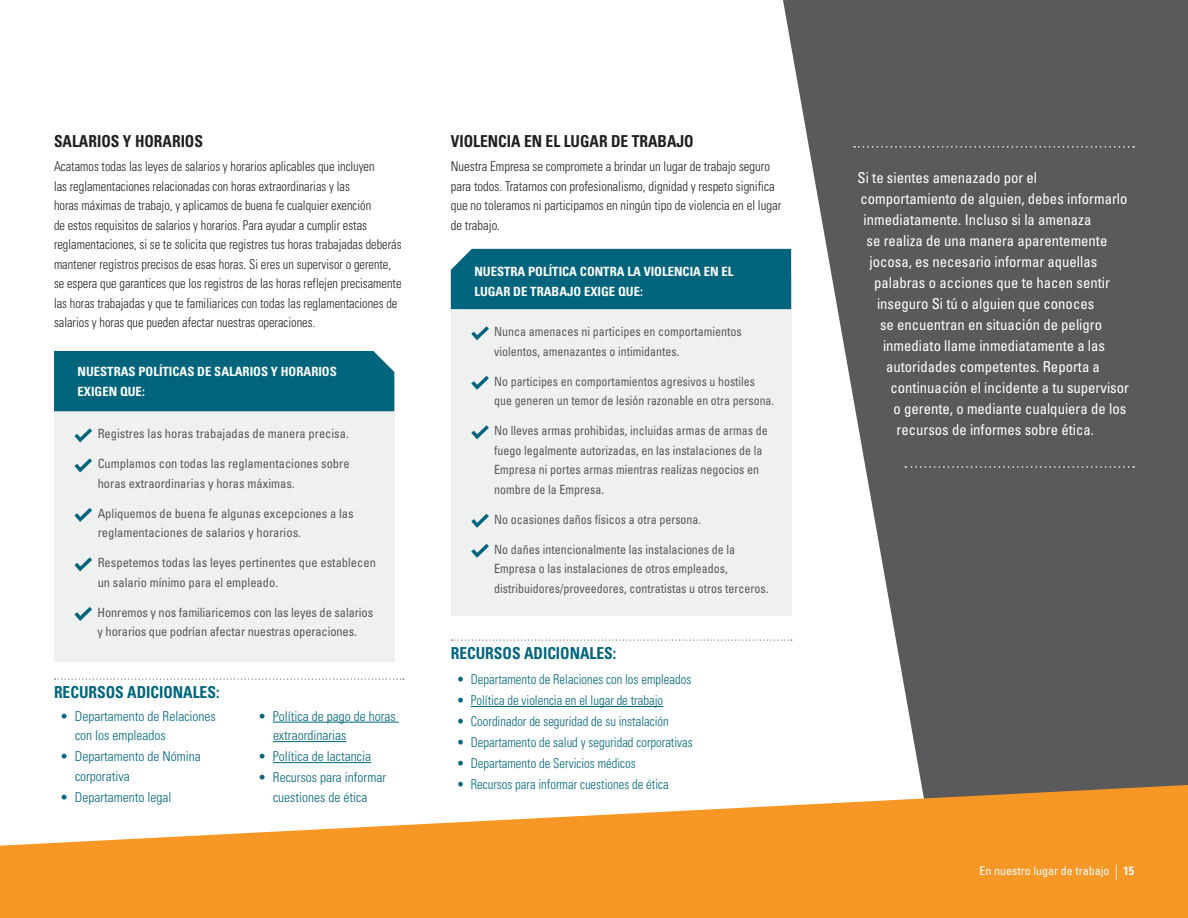
<style>
.page{position:relative;width:1188px;height:918px;background:#fff}
.page>*{position:absolute;margin:0;border:0;box-sizing:border-box;transform-origin:0 0}
.t1{font:700 condensed 16.5px "Univers LT Std";color:#231f20;scale:.94 1}
.Additional_Res_Head{font:700 condensed 16.5px "Univers LT Std";color:#00657c;scale:.94 1}
.t2{font:condensed 15px "Univers LT Std";color:#fff}
.t3{font:300 condensed 13.5px/19.5px "Univers LT Std";color:#231f20;scale:.92 1}
.t4{font:300 condensed 13.5px "Univers LT Std";color:#00657c;scale:.94 1}
.t5{font:300 condensed 13.5px/19.5px "Univers LT Std";color:#231f20;scale:.94 1}
.t6{font:300 condensed 13.5px/19.5px "Univers LT Std";color:#00657c}
.policies_bullet{font:condensed 12.75px/19.5px "Univers LT Std";color:#57585a;scale:.94 1}
.policies_bullet-2{font:condensed 12.75px/19.5px "Univers LT Std";color:#57585a}
.t7{font:700 condensed 12.75px/19.5px "Univers LT Std";color:#fff}
.policies_bullet-3{font:condensed 12.75px/19.5px "Univers LT Std";color:#57585a;scale:.93 1}
.t8{font:condensed 12px "Univers LT Std";color:#fff}
.s1{font-weight:300;font-size:15px}
.s2{font-weight:700}
</style>
<div class="page">
<svg style="left:783px;top:0;width:405px;height:785px;fill:#5a5a5d"></svg>
<div style="left:451px;top:276px;width:340px;height:340px;background:#eff1f0"></div>
<div style="left:451px;top:249px;width:340px;height:60px;background:#00657c"></div>
<svg style="left:471px;top:326px;width:18px;height:15px"></svg>
<svg style="left:471px;top:375px;width:18px;height:15px"></svg>
<svg style="left:471px;top:425px;width:18px;height:15px"></svg>
<svg style="left:471px;top:513px;width:18px;height:15px"></svg>
<svg style="left:471px;top:543px;width:18px;height:15px"></svg>
<div style="left:54px;top:378px;width:340px;height:284px;background:#eff1f0"></div>
<div style="left:54px;top:351px;width:340px;height:60px;background:#00657c"></div>
<svg style="left:74px;top:428px;width:18px;height:15px"></svg>
<svg style="left:74px;top:458px;width:18px;height:15px"></svg>
<svg style="left:74px;top:508px;width:18px;height:14px"></svg>
<svg style="left:74px;top:557px;width:18px;height:15px"></svg>
<svg style="left:74px;top:607px;width:18px;height:14px"></svg>
<svg style="left:854px;top:146px;width:280px;height:2px"></svg>
<svg style="left:451px;top:640px;width:341px;height:1px"></svg>
<hr style="left:471px;top:706px;width:192px;height:1px;background:#00657c">
<svg style="left:55px;top:679px;width:349px;height:1px"></svg>
<svg style="left:0;top:785px;width:1188px;height:133px;fill:#f79725"></svg>
<svg style="left:905px;top:466px;width:229px;height:2px"></svg>
<hr style="left:273px;top:722px;width:126px;height:1px;background:#00657c">
<hr style="left:273px;top:741px;width:73px;height:1px;background:#00657c">
<hr style="left:273px;top:762px;width:98px;height:1px;background:#00657c">
<h2 class="t1" style="left:54px;top:131px;width:160px">SALARIOS Y HORARIOS</h2>
<p class="t3" style="left:54px;top:157px;width:379px">Acatamos todas las leyes de salarios y horarios aplicables que incluyen<br>las reglamentaciones relacionadas con horas extraordinarias y las<br>horas máximas de trabajo, y aplicamos de buena fe cualquier exención<br>de estos requisitos de salarios y horarios. Para ayudar a cumplir estas reglamentaciones, si se te solicita que registres tus horas trabajadas deberás mantener registros precisos de esas horas. Si eres un supervisor o gerente, se espera que garantices que los registros de las horas reflejen precisamente las horas trabajadas y que te familiarices con todas las reglamentaciones de salarios y horas que pueden afectar nuestras operaciones.</p>
<p class="t7" style="left:78px;top:362px;width:261px">NUESTRAS POLÍTICAS DE SALARIOS Y HORARIOS<br>EXIGEN QUE:</p>
<p class="policies_bullet-2" style="left:98px;top:424px;width:253px">Registres las horas trabajadas de manera precisa.</p>
<p class="policies_bullet-2" style="left:98px;top:454px;width:253px">Cumplamos con todas las reglamentaciones sobre horas extraordinarias y horas máximas.</p>
<p class="policies_bullet-2" style="left:98px;top:503px;width:258px">Apliquemos de buena fe algunas excepciones a las reglamentaciones de salarios y horarios.</p>
<p class="policies_bullet-2" style="left:98px;top:553px;width:280px">Respetemos todas las leyes pertinentes que establecen un salario mínimo para el empleado.</p>
<p class="policies_bullet-2" style="left:98px;top:602px;width:277px">Honremos y nos familiaricemos con las leyes de salarios y horarios que podrían afectar nuestras operaciones.</p>
<p class="Additional_Res_Head" style="left:54px;top:682px;width:178px">RECURSOS ADICIONALES:</p>
<p class="t6" style="left:75px;top:706px;width:142px;text-indent:-15px">• Departamento de Relaciones con los empleados</p>
<p class="t6" style="left:75px;top:747px;width:127px;text-indent:-15px">• Departamento de Nómina corporativa</p>
<p class="t6" style="left:60px;top:787px;width:113px">• Departamento legal</p>
<p class="t6" style="left:273px;top:706px;width:124px;text-indent:-15px">• Política de pago de horas extraordinarias</p>
<p class="t6" style="left:258px;top:747px;width:115px">• Política de lactancia</p>
<p class="t6" style="left:258px;top:768px;width:130px;text-align:center">• Recursos para informar cuestiones de ética</p>
<h2 class="t1" style="left:451px;top:131px;width:260px">VIOLENCIA EN EL LUGAR DE TRABAJO</h2>
<p class="t5" style="left:451px;top:157px;width:353px">Nuestra Empresa se compromete a brindar un lugar de trabajo seguro para todos. Tratarnos con profesionalismo, dignidad y respeto significa que no toleramos ni participamos en ningún tipo de violencia en el lugar de trabajo.</p>
<p class="t7" style="left:474px;top:262px;width:261px">NUESTRA POLÍTICA CONTRA LA VIOLENCIA EN EL<br>LUGAR DE TRABAJO EXIGE QUE:</p>
<p class="policies_bullet" style="left:494px;top:322px;width:265px">Nunca amenaces ni participes en comportamientos violentos, amenazantes o intimidantes.</p>
<p class="policies_bullet-3" style="left:494px;top:371px;width:302px">No participes en comportamientos agresivos u hostiles que generen un temor de lesión razonable en otra persona.</p>
<p class="policies_bullet" style="left:494px;top:421px;width:293px">No lleves armas prohibidas, incluidas armas de armas de fuego legalmente autorizadas, en las instalaciones de la Empresa ni portes armas mientras realizas negocios en nombre de la Empresa.</p>
<p class="policies_bullet" style="left:494px;top:509px;width:222px">No ocasiones daños físicos a otra persona.</p>
<p class="policies_bullet" style="left:494px;top:539px;width:293px">No dañes intencionalmente las instalaciones de la<br>Empresa o las instalaciones de otros empleados, distribuidores/proveedores, contratistas u otros terceros.</p>
<p class="Additional_Res_Head" style="left:451px;top:643px;width:178px">RECURSOS ADICIONALES:</p>
<p class="t4" style="left:457px;top:671px;width:251px">• Departamento de Relaciones con los empleados</p>
<p class="t4" style="left:457px;top:692px;width:221px">• Política de violencia en el lugar de trabajo</p>
<p class="t4" style="left:457px;top:713px;width:227px">• Coordinador de seguridad de su instalación</p>
<p class="t4" style="left:457px;top:734px;width:253px">• Departamento de salud y seguridad corporativas</p>
<p class="t4" style="left:457px;top:755px;width:192px">• Departamento de Servicios médicos</p>
<p class="t4" style="left:457px;top:776px;width:227px">• Recursos para informar cuestiones de ética</p>
<p class="t2" style="left:858px;top:169px;width:181px">Si te sientes amenazado por el</p>
<p class="t2" style="left:861px;top:190px;width:268px">comportamiento de alguien, debes informarlo</p>
<p class="t2" style="left:864px;top:211px;width:229px">inmediatamente. Incluso si la amenaza</p>
<p class="t2" style="left:867px;top:232px;width:242px">se realiza de una manera aparentemente</p>
<p class="t2" style="left:870px;top:253px;width:229px">jocosa, es necesario informar aquellas</p>
<p class="t2" style="left:874px;top:274px;width:237px">palabras o acciones que te hacen sentir</p>
<p class="t2" style="left:877px;top:295px;width:219px">inseguro Si tú o alguien que conoces</p>
<p class="t2" style="left:880px;top:316px;width:224px">se encuentran en situación de peligro</p>
<p class="t2" style="left:883px;top:337px;width:224px">inmediato llame inmediatamente a las</p>
<p class="t2" style="left:886px;top:358px;width:215px">autoridades competentes. Reporta a</p>
<p class="t2" style="left:891px;top:379px;width:240px">continuación el incidente a tu supervisor</p>
<p class="t2" style="left:894px;top:400px;width:234px">o gerente, o mediante cualquiera de los</p>
<p class="t2" style="left:897px;top:421px;width:199px">recursos de informes sobre ética.</p>
<p class="t8" style="left:979px;top:863px;width:156px">En nuestro lugar de trabajo <span class="s1">|</span> <span class="s2">15</span></p>
</div>
